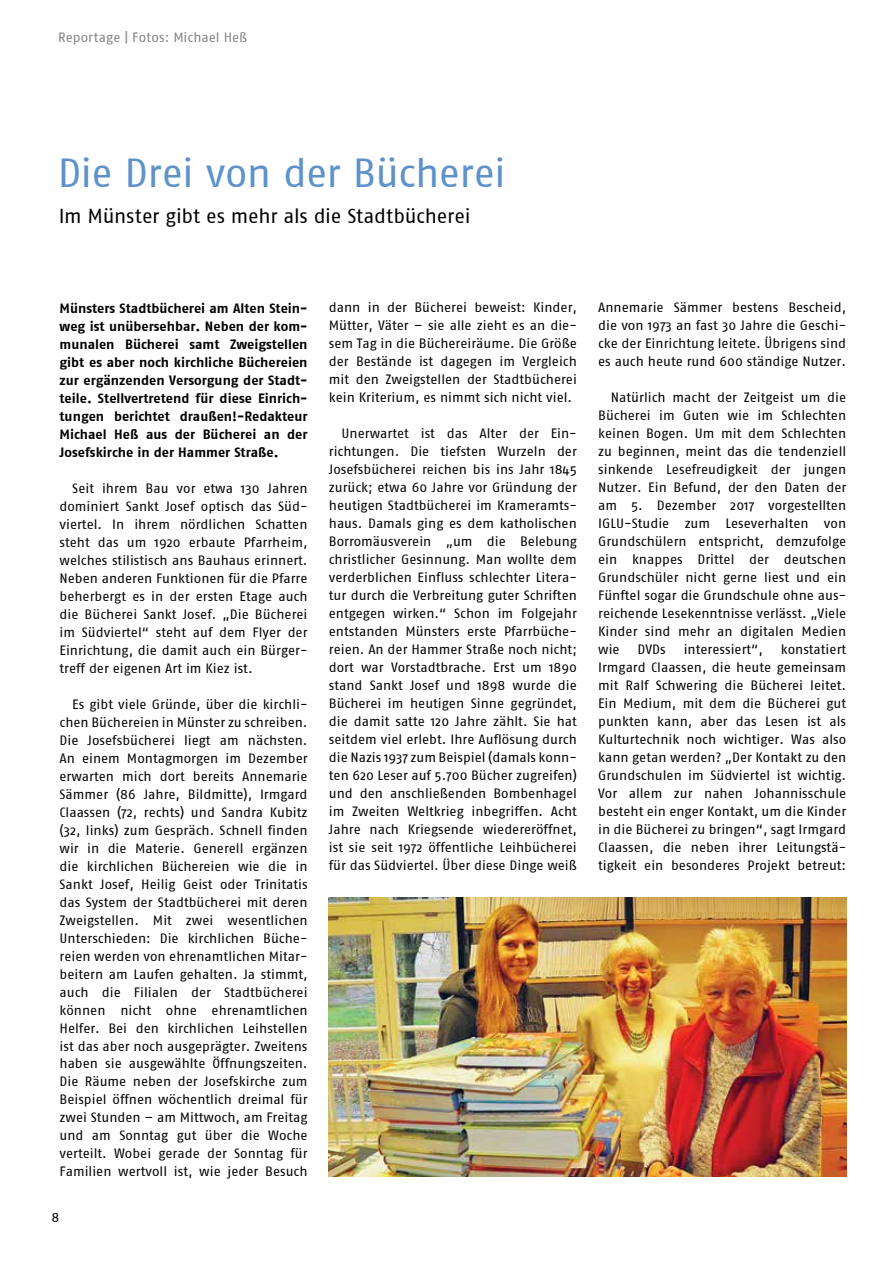
<style>
.page{position:relative;width:893px;height:1263px;background:#fff}
.page>*{position:absolute;margin:0;border:0;box-sizing:border-box;transform-origin:0 0}
.t1{font:40.5px "Fago No Regular Roman";letter-spacing:-.02em;color:#5e92cb}
.t2{font:20.25px "Fago No Regular Roman";letter-spacing:-.015em;color:#000}
.t3{font:13.5px/18px "Fago No Regular Roman";color:#000;text-align:justify}
.t4{font:13.5px/18px "Fago No Bold Roman";color:#000;text-align:justify}
.t5{font:13.5px "Fago No Regular Roman";letter-spacing:.005em;color:#808285}
</style>
<div class="page">
<img style="left:329px;top:897px;width:517px;height:280px">
<p class="t5" style="left:58px;top:29px;width:191px">Reportage | Fotos: Michael Heß</p>
<h1 class="t1" style="left:58px;top:149px;width:450px">Die Drei von der Bücherei</h1>
<h2 class="t2" style="left:59px;top:204px;width:413px">Im Münster gibt es mehr als die Stadtbücherei</h2>
<p class="t4" style="left:60px;top:299px;width:250px">Münsters Stadtbücherei am Alten Stein&shy;weg ist unübersehbar. Neben der kom&shy;munalen Bücherei samt Zweigstellen gibt es aber noch kirchliche Büchereien zur ergänzenden Versorgung der Stadt&shy;teile. Stellvertretend für diese Einrich&shy;tungen berichtet draußen!-Redakteur Michael Heß aus der Bücherei an der Josefskirche in der Hammer Straße.</p>
<p class="t3" style="left:60px;top:479px;width:250px;text-indent:13px">Seit ihrem Bau vor etwa 130 Jahren dominiert Sankt Josef optisch das Süd&shy;viertel. In ihrem nördlichen Schatten steht das um 1920 erbaute Pfarrheim, welches stilistisch ans Bauhaus erinnert.<br>Neben anderen Funktionen für die Pfarre beherbergt es in der ersten Etage auch die Bücherei Sankt Josef. „Die Bücherei im Südviertel“ steht auf dem Flyer der Einrichtung, die damit auch ein Bürger&shy;treff der eigenen Art im Kiez ist.</p>
<p class="t3" style="left:60px;top:695px;width:250px;text-indent:13px">Es gibt viele Gründe, über die kirchli&shy;chen Büchereien in Münster zu schreiben.<br>Die Josefsbücherei liegt am nächsten.<br>An einem Montagmorgen im Dezember erwarten mich dort bereits Annemarie Sämmer (86 Jahre, Bildmitte), Irmgard Claassen (72, rechts) und Sandra Kubitz (32, links) zum Gespräch. Schnell finden wir in die Materie. Generell ergänzen die kirchlichen Büchereien wie die in Sankt Josef, Heilig Geist oder Trinitatis das System der Stadtbücherei mit deren Zweigstellen. Mit zwei wesentlichen Unterschieden: Die kirchlichen Büche&shy;reien werden von ehrenamtlichen Mitar&shy;beitern am Laufen gehalten. Ja stimmt, auch die Filialen der Stadtbücherei können nicht ohne ehrenamtlichen Helfer. Bei den kirchlichen Leihstellen ist das aber noch ausgeprägter. Zweitens haben sie ausgewählte Öffnungszeiten.<br>Die Räume neben der Josefskirche zum Beispiel öffnen wöchentlich dreimal für zwei Stunden – am Mittwoch, am Freitag und am Sonntag gut über die Woche verteilt. Wobei gerade der Sonntag für Familien wertvoll ist, wie jeder Besuch</p>
<p class="t3" style="left:52px;top:1208px;width:9px">8</p>
<p class="t3" style="left:329px;top:299px;width:250px">dann in der Bücherei beweist: Kinder, Mütter, Väter – sie alle zieht es an die&shy;sem Tag in die Büchereiräume. Die Größe der Bestände ist dagegen im Vergleich mit den Zweigstellen der Stadtbücherei kein Kriterium, es nimmt sich nicht viel.</p>
<p class="t3" style="left:329px;top:424px;width:250px;text-indent:13px">Unerwartet ist das Alter der Ein&shy;richtungen. Die tiefsten Wurzeln der Josefsbücherei reichen bis ins Jahr 1845 zurück; etwa 60 Jahre vor Gründung der heutigen Stadtbücherei im Krameramts&shy;haus. Damals ging es dem katholischen Borromäusverein „um die Belebung christlicher Gesinnung. Man wollte dem verderblichen Einfluss schlechter Litera&shy;tur durch die Verbreitung guter Schriften entgegen wirken.“ Schon im Folgejahr entstanden Münsters erste Pfarrbüche&shy;reien. An der Hammer Straße noch nicht; dort war Vorstadtbrache. Erst um 1890 stand Sankt Josef und 1898 wurde die Bücherei im heutigen Sinne gegründet, die damit satte 120 Jahre zählt. Sie hat seitdem viel erlebt. Ihre Auflösung durch die Nazis 1937 zum Beispiel (damals konn&shy;ten 620 Leser auf 5.700 Bücher zugreifen) und den anschließenden Bombenhagel im Zweiten Weltkrieg inbegriffen. Acht Jahre nach Kriegsende wiedereröffnet, ist sie seit 1972 öffentliche Leihbücherei für das Südviertel. Über diese Dinge weiß</p>
<p class="t3" style="left:598px;top:298px;width:250px">Annemarie Sämmer bestens Bescheid, die von 1973 an fast 30 Jahre die Geschi&shy;cke der Einrichtung leitete. Übrigens sind es auch heute rund 600 ständige Nutzer.</p>
<p class="t3" style="left:598px;top:388px;width:250px;text-indent:13px">Natürlich macht der Zeitgeist um die Bücherei im Guten wie im Schlechten keinen Bogen. Um mit dem Schlechten zu beginnen, meint das die tendenziell sinkende Lesefreudigkeit der jungen Nutzer. Ein Befund, der den Daten der am 5. Dezember 2017 vorgestellten IGLU-Studie zum Leseverhalten von Grundschülern entspricht, demzufolge ein knappes Drittel der deutschen Grundschüler nicht gerne liest und ein Fünftel sogar die Grundschule ohne aus&shy;reichende Lesekenntnisse verlässt. „Viele Kinder sind mehr an digitalen Medien wie</p>
<p class="t3" style="left:598px;top:640px;width:250px;text-indent:183px">konstatiert Irmgard Claassen, die heute gemeinsam mit Ralf Schwering die Bücherei leitet.<br>Ein Medium, mit dem die Bücherei gut punkten kann, aber das Lesen ist als Kulturtechnik noch wichtiger. Was also kann getan werden? „Der Kontakt zu den Grundschulen im Südviertel ist wichtig.<br>Vor allem zur nahen Johannisschule besteht ein enger Kontakt, um die Kinder in die Bücherei zu bringen“, sagt Irmgard Claassen, die neben ihrer Leitungstä&shy;tigkeit ein besonderes Projekt betreut:</p>
<p class="t3" style="left:638px;top:640px;width:30px">DVDs</p>
<p class="t3" style="left:684px;top:640px;width:81px">interessiert“,</p>
</div>
